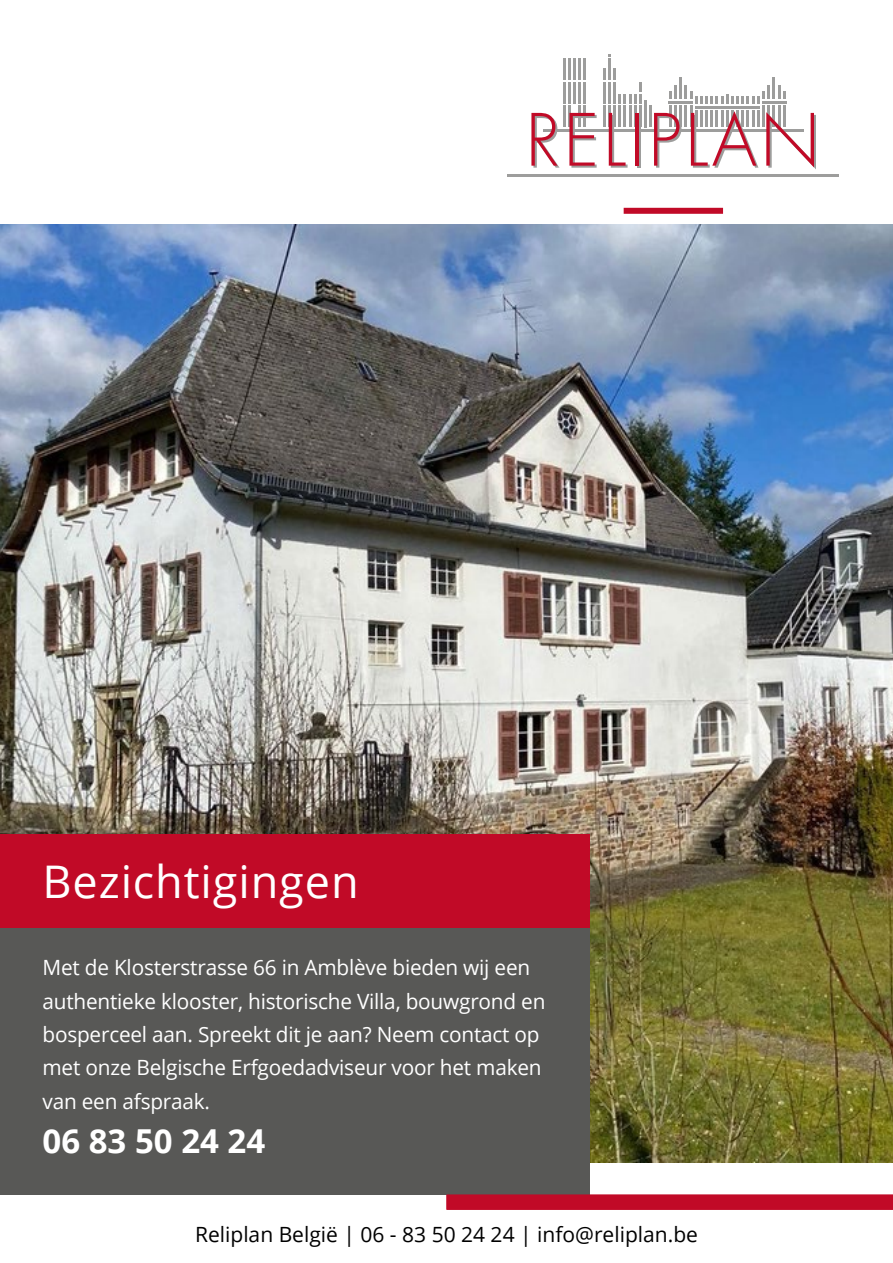
<style>
.page{position:relative;width:893px;height:1263px;background:#fff}
.page>*{position:absolute;margin:0;border:0;box-sizing:border-box;transform-origin:0 0}
.t1{font:45px "Open Sans";letter-spacing:.02em;color:#fff}
.t2{font:700 33px "Open Sans";color:#fff}
.t3{font:21px/33.3px "Open Sans";letter-spacing:-.01em;color:#fff}
.t4{font:21px "Open Sans";color:#000}
</style>
<div class="page">
<div style="left:446px;top:1195px;width:447px;height:15px;background:#c31632"></div>
<img style="left:0;top:225px;width:893px;height:937px">
<div style="left:0;top:834px;width:589px;height:94px;background:#c10a27"></div>
<div style="left:0;top:928px;width:589px;height:266px;background:#585856"></div>
<div style="left:624px;top:208px;width:99px;height:6px;background:#c10a27"></div>
<hr style="left:543px;top:129px;width:260px;height:3px;background:#9d9d9c">
<hr style="left:508px;top:174px;width:331px;height:3px;background:#9d9d9c">
<hr style="left:563px;top:59px;width:3px;height:21px;background:#9d9d9c">
<hr style="left:568px;top:59px;width:3px;height:21px;background:#9d9d9c">
<hr style="left:573px;top:59px;width:3px;height:21px;background:#9d9d9c">
<hr style="left:578px;top:59px;width:3px;height:21px;background:#9d9d9c">
<hr style="left:584px;top:59px;width:2px;height:21px;background:#9d9d9c">
<hr style="left:563px;top:82px;width:3px;height:22px;background:#9d9d9c">
<hr style="left:568px;top:82px;width:3px;height:22px;background:#9d9d9c">
<hr style="left:573px;top:82px;width:3px;height:22px;background:#9d9d9c">
<hr style="left:578px;top:82px;width:3px;height:22px;background:#9d9d9c">
<hr style="left:584px;top:82px;width:2px;height:22px;background:#9d9d9c">
<hr style="left:563px;top:106px;width:3px;height:21px;background:#9d9d9c">
<svg style="left:603px;top:68px;width:3px;height:12px"></svg>
<hr style="left:603px;top:82px;width:3px;height:22px;background:#9d9d9c">
<hr style="left:603px;top:106px;width:3px;height:21px;background:#9d9d9c">
<hr style="left:608px;top:59px;width:3px;height:21px;background:#9d9d9c">
<hr style="left:608px;top:82px;width:3px;height:22px;background:#9d9d9c">
<hr style="left:608px;top:106px;width:3px;height:21px;background:#9d9d9c">
<hr style="left:613px;top:106px;width:3px;height:21px;background:#9d9d9c">
<hr style="left:618px;top:106px;width:3px;height:21px;background:#9d9d9c">
<hr style="left:624px;top:106px;width:2px;height:21px;background:#9d9d9c">
<hr style="left:629px;top:106px;width:2px;height:21px;background:#9d9d9c">
<svg style="left:613px;top:68px;width:29px;height:36px"></svg>
<hr style="left:634px;top:106px;width:3px;height:21px;background:#9d9d9c">
<hr style="left:639px;top:106px;width:3px;height:21px;background:#9d9d9c">
<hr style="left:644px;top:100px;width:3px;height:27px;background:#9d9d9c">
<hr style="left:649px;top:106px;width:3px;height:21px;background:#9d9d9c">
<hr style="left:568px;top:106px;width:3px;height:21px;background:#9d9d9c">
<hr style="left:578px;top:106px;width:3px;height:21px;background:#9d9d9c">
<hr style="left:584px;top:106px;width:2px;height:21px;background:#9d9d9c">
<hr style="left:669px;top:106px;width:3px;height:21px;background:#9d9d9c">
<svg style="left:669px;top:92px;width:3px;height:7px"></svg>
<hr style="left:674px;top:85px;width:3px;height:14px;background:#9d9d9c">
<hr style="left:679px;top:77px;width:3px;height:22px;background:#9d9d9c">
<hr style="left:674px;top:106px;width:3px;height:21px;background:#9d9d9c">
<hr style="left:679px;top:106px;width:3px;height:21px;background:#9d9d9c">
<hr style="left:685px;top:106px;width:2px;height:21px;background:#9d9d9c">
<hr style="left:690px;top:106px;width:2px;height:21px;background:#9d9d9c">
<hr style="left:668px;top:101px;width:24px;height:3px;background:#9d9d9c">
<hr style="left:767px;top:85px;width:3px;height:14px;background:#9d9d9c">
<hr style="left:772px;top:77px;width:3px;height:22px;background:#9d9d9c">
<svg style="left:778px;top:85px;width:7px;height:14px"></svg>
<hr style="left:767px;top:106px;width:3px;height:21px;background:#9d9d9c">
<hr style="left:772px;top:106px;width:3px;height:21px;background:#9d9d9c">
<hr style="left:778px;top:106px;width:2px;height:21px;background:#9d9d9c">
<hr style="left:783px;top:106px;width:2px;height:21px;background:#9d9d9c">
<hr style="left:762px;top:106px;width:3px;height:21px;background:#9d9d9c">
<hr style="left:762px;top:101px;width:25px;height:3px;background:#9d9d9c">
<hr style="left:757px;top:110px;width:3px;height:17px;background:#9d9d9c">
<svg style="left:685px;top:85px;width:80px;height:19px"></svg>
<hr style="left:695px;top:106px;width:65px;height:2px;background:#9d9d9c">
<hr style="left:637px;top:115px;width:4px;height:53px;background:#9d9d9c">
<svg style="left:531px;top:113px;width:29px;height:55px"></svg>
<svg style="left:569px;top:113px;width:28px;height:55px"></svg>
<svg style="left:609px;top:113px;width:19px;height:55px"></svg>
<hr style="left:635px;top:113px;width:4px;height:53px;background:#c10a27">
<svg style="left:654px;top:113px;width:27px;height:55px"></svg>
<svg style="left:691px;top:110px;width:67px;height:58px"></svg>
<svg style="left:766px;top:112px;width:50px;height:57px"></svg>
<div style="left:446px;top:1194px;width:447px;height:15px;background:#c10a27"></div>
<p class="t1" style="left:43px;top:850px;width:318px">Bezichtigingen</p>
<p class="t3" style="left:43px;top:950px;width:504px">Met de Klosterstrasse 66 in Amblève bieden wij een authentieke klooster, historische Villa, bouwgrond en bosperceel aan. Spreekt dit je aan? Neem contact op met onze Belgische Erfgoedadviseur voor het maken van een afspraak.</p>
<p class="t2" style="left:43px;top:1118px;width:224px">06 83 50 24 24</p>
<p class="t4" style="left:195px;top:1220px;width:504px">Reliplan België | 06 - 83 50 24 24 | info@reliplan.be</p>
</div>
